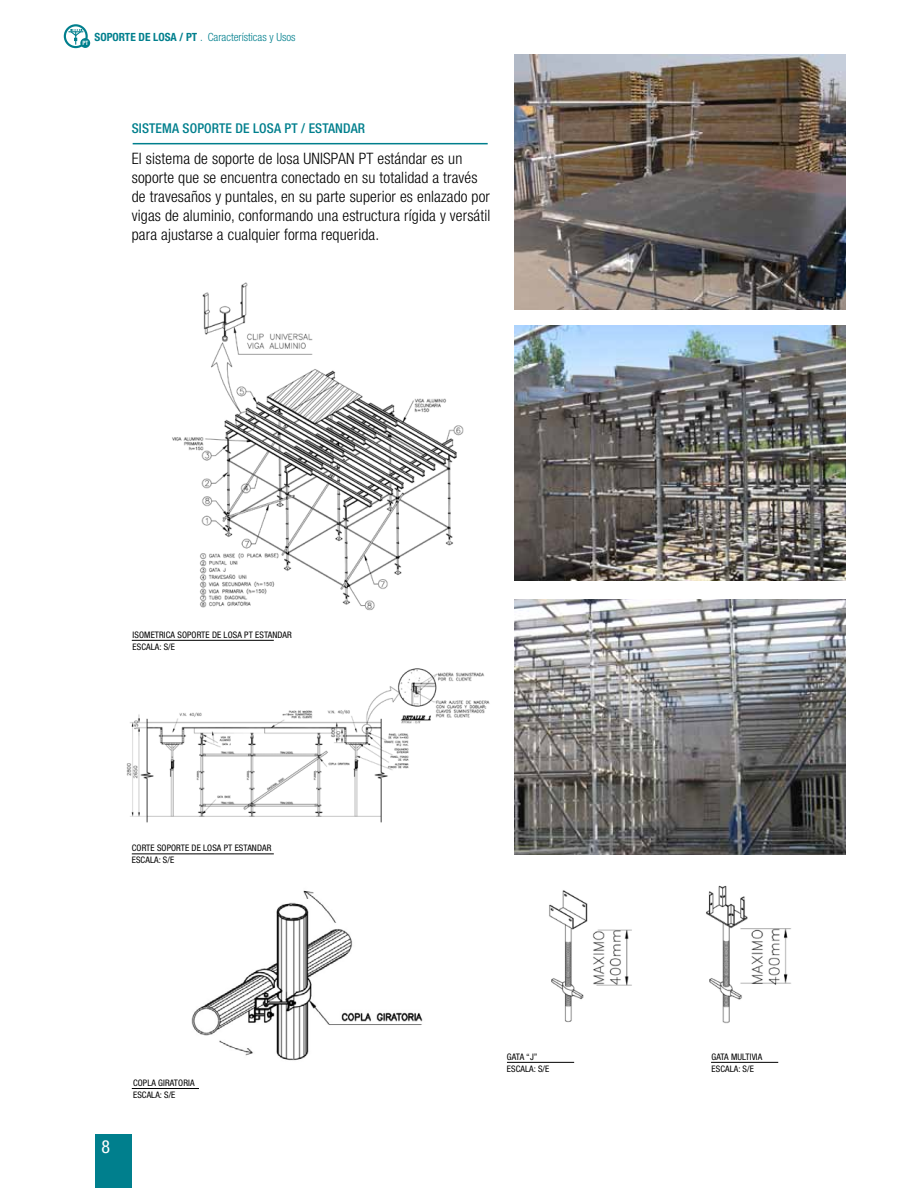
<style>
.page{position:relative;width:918px;height:1188px;background:#fff}
.page>*{position:absolute;margin:0;border:0;box-sizing:border-box;transform-origin:0 0}
.t1{font:condensed 18px "Helvetica Neue LT Std";color:#fff}
.t2{font:300 condensed 15.75px/18.9px "Helvetica Neue LT Std";letter-spacing:.01em;color:#000}
.t3{font:500 condensed 13.5px "Helvetica Neue LT Std";letter-spacing:.01em;color:#007f8d}
.t4{font:300 condensed 11.25px "Helvetica Neue LT Std";color:#007f8d}
.t5{font:condensed 9px/12px "Helvetica Neue LT Std";letter-spacing:.01em;color:#000}
.t6{font:700 condensed 5.7px "Helvetica LT Std";color:#fff}
.s1{font-weight:700}
</style>
<div class="page">
<div style="left:95px;top:1134px;width:36px;height:54px;background:#007f8d"></div>
<hr style="left:133px;top:143px;width:355px;height:1px;background:#007f8d">
<img style="left:514px;top:55px;width:332px;height:254px">
<img style="left:514px;top:325px;width:332px;height:255px">
<img style="left:514px;top:599px;width:332px;height:255px">
<img style="left:172px;top:282px;width:292px;height:329px">
<hr style="left:132px;top:854px;width:142px;height:1px;background:#000">
<hr style="left:132px;top:640px;width:142px;height:1px;background:#000">
<img style="left:549px;top:890px;width:83px;height:133px">
<img style="left:706px;top:885px;width:85px;height:139px">
<img style="left:191px;top:890px;width:232px;height:171px">
<hr style="left:132px;top:1088px;width:67px;height:1px;background:#000">
<hr style="left:507px;top:1062px;width:67px;height:1px;background:#000">
<hr style="left:711px;top:1062px;width:67px;height:1px;background:#000">
<div style="left:64px;top:24px;width:24px;height:24px;border:2px solid #007f8d;border-radius:50%"></div>
<svg style="left:69px;top:29px;width:14px;height:15px"></svg>
<div style="left:80px;top:38px;width:10px;height:10px;background:#007f8d;border-radius:50%"></div>
<img style="left:126px;top:668px;width:364px;height:155px">
<div style="left:225px;top:818px;width:62px;height:6px;background:#fff"></div>
<p class="t4" style="left:95px;top:30px;width:203px"><span class="s1">SOPORTE DE LOSA / PT</span> . Características y Usos</p>
<p class="t6" style="left:82px;top:40px;width:7px">PT</p>
<p class="t3" style="left:132px;top:120px;width:235px">SISTEMA SOPORTE DE LOSA PT / ESTANDAR</p>
<p class="t2" style="left:132px;top:149px;width:360px">El sistema de soporte de losa UNISPAN PT estándar es un soporte que se encuentra conectado en su totalidad a través de travesaños y puntales, en su parte superior es enlazado por vigas de aluminio, conformando una estructura rígida y versátil para ajustarse a cualquier forma requerida.</p>
<p class="t5" style="left:133px;top:629px;width:161px">ISOMETRICA SOPORTE DE LOSA PT ESTANDAR<br>ESCALA: S/E</p>
<p class="t5" style="left:132px;top:842px;width:141px">CORTE SOPORTE DE LOSA PT ESTANDAR<br>ESCALA: S/E</p>
<p class="t1" style="left:102px;top:1136px;width:10px">8</p>
<p class="t5" style="left:133px;top:1077px;width:63px">COPLA GIRATORIA<br>ESCALA: S/E</p>
<p class="t5" style="left:507px;top:1051px;width:44px">GATA “J”<br>ESCALA: S/E</p>
<p class="t5" style="left:711px;top:1051px;width:52px">GATA MULTIVIA<br>ESCALA: S/E</p>
</div>
